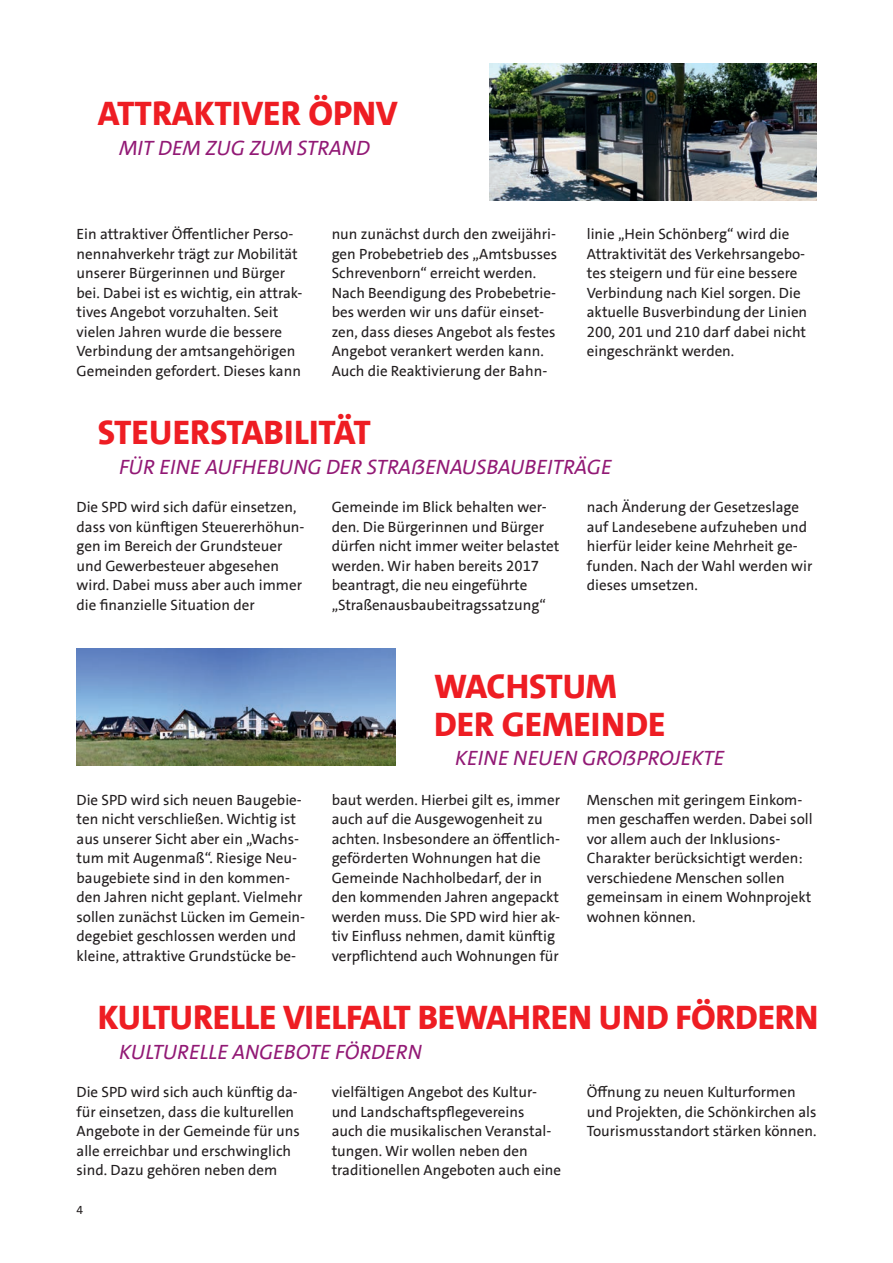
<style>
.page{position:relative;width:893px;height:1263px;background:#fff}
.page>*{position:absolute;margin:0;border:0;box-sizing:border-box;transform-origin:0 0}
.t1{font:800 34.5px/37.5px "SPD The Sans Versal";letter-spacing:-.005em;color:#ee1d23}
.t2{font:italic 21px "SPD The Sans Versal";color:#921975}
.t3{font:15px/19.5px "SPD The Sans";color:#231f20}
.t4{font:12px "SPD The Sans";color:#231f20}
</style>
<div class="page">
<svg style="left:76px;top:63px;width:741px;height:703px"></svg>
<h1 class="t1" style="left:98px;top:95px;width:302px">ATTRAKTIVER ÖPNV</h1>
<h2 class="t2" style="left:119px;top:134px;width:253px">MIT DEM ZUG ZUM STRAND</h2>
<p class="t3" style="left:77px;top:225px;width:227px">Ein attraktiver Öffentlicher Perso&shy;nennahverkehr trägt zur Mobilität unserer Bürgerinnen und Bürger bei. Dabei ist es wichtig, ein attrak&shy;tives Angebot vorzuhalten. Seit vielen Jahren wurde die bessere Verbindung der amtsangehörigen Gemeinden gefordert. Dieses kann</p>
<p class="t3" style="left:332px;top:225px;width:227px">nun zunächst durch den zweijähri&shy;gen Probebetrieb des „Amtsbusses Schrevenborn“ erreicht werden.<br>Nach Beendigung des Probebetrie&shy;bes werden wir uns dafür einset&shy;zen, dass dieses Angebot als festes Angebot verankert werden kann.<br>Auch die Reaktivierung der Bahn-</p>
<p class="t3" style="left:587px;top:225px;width:222px">linie „Hein Schönberg“ wird die<br>Attraktivität des Verkehrsangebo&shy;tes steigern und für eine bessere<br>Verbindung nach Kiel sorgen. Die aktuelle Busverbindung der Linien<br>200, 201 und 210 darf dabei nicht eingeschränkt werden.</p>
<h1 class="t1" style="left:98px;top:414px;width:274px">STEUERSTABILITÄT</h1>
<h2 class="t2" style="left:119px;top:453px;width:494px">FÜR EINE AUFHEBUNG DER STRAßENAUSBAUBEITRÄGE</h2>
<p class="t3" style="left:77px;top:498px;width:229px">Die SPD wird sich dafür einsetzen, dass von künftigen Steuererhöhun&shy;gen im Bereich der Grundsteuer und Gewerbesteuer abgesehen wird. Dabei muss aber auch immer die finanzielle Situation der</p>
<p class="t3" style="left:332px;top:498px;width:229px">Gemeinde im Blick behalten wer&shy;den. Die Bürgerinnen und Bürger dürfen nicht immer weiter belastet werden. Wir haben bereits 2017 beantragt, die neu eingeführte „Straßenausbaubeitragssatzung“</p>
<p class="t3" style="left:587px;top:498px;width:227px">nach Änderung der Gesetzeslage auf Landesebene aufzuheben und hierfür leider keine Mehrheit ge&shy;funden. Nach der Wahl werden wir dieses umsetzen.</p>
<h1 class="t1" style="left:434px;top:668px;width:233px">WACHSTUM<br>DER GEMEINDE</h1>
<h2 class="t2" style="left:455px;top:745px;width:270px">KEINE NEUEN GROßPROJEKTE</h2>
<p class="t3" style="left:77px;top:790px;width:230px">Die SPD wird sich neuen Baugebie&shy;ten nicht verschließen. Wichtig ist aus unserer Sicht aber ein „Wachs&shy;tum mit Augenmaß“. Riesige Neu&shy;baugebiete sind in den kommen&shy;den Jahren nicht geplant. Vielmehr sollen zunächst Lücken im Gemein&shy;degebiet geschlossen werden und kleine, attraktive Grundstücke be-</p>
<p class="t3" style="left:332px;top:790px;width:230px">baut werden. Hierbei gilt es, immer auch auf die Ausgewogenheit zu achten. Insbesondere an öffentlich&shy;geförderten Wohnungen hat die Gemeinde Nachholbedarf, der in den kommenden Jahren angepackt werden muss. Die SPD wird hier ak&shy;tiv Einfluss nehmen, damit künftig verpflichtend auch Wohnungen für</p>
<p class="t3" style="left:587px;top:790px;width:227px">Menschen mit geringem Einkom&shy;men geschaffen werden. Dabei soll vor allem auch der Inklusions-<br>Charakter berücksichtigt werden: verschiedene Menschen sollen gemeinsam in einem Wohnprojekt wohnen können.</p>
<h1 class="t1" style="left:98px;top:999px;width:722px">KULTURELLE VIELFALT BEWAHREN UND FÖRDERN</h1>
<h2 class="t2" style="left:119px;top:1038px;width:304px">KULTURELLE ANGEBOTE FÖRDERN</h2>
<p class="t3" style="left:77px;top:1083px;width:225px">Die SPD wird sich auch künftig da&shy;für einsetzen, dass die kulturellen Angebote in der Gemeinde für uns alle erreichbar und erschwinglich sind. Dazu gehören neben dem</p>
<p class="t3" style="left:332px;top:1083px;width:231px">vielfältigen Angebot des Kultur&shy;und Landschaftspflegevereins<br>auch die musikalischen Veranstal&shy;tungen. Wir wollen neben den traditionellen Angeboten auch eine</p>
<p class="t3" style="left:587px;top:1083px;width:231px">Öffnung zu neuen Kulturformen und Projekten, die Schönkirchen als<br>Tourismusstandort stärken können.</p>
<p class="t4" style="left:77px;top:1203px;width:8px">4</p>
</div>
